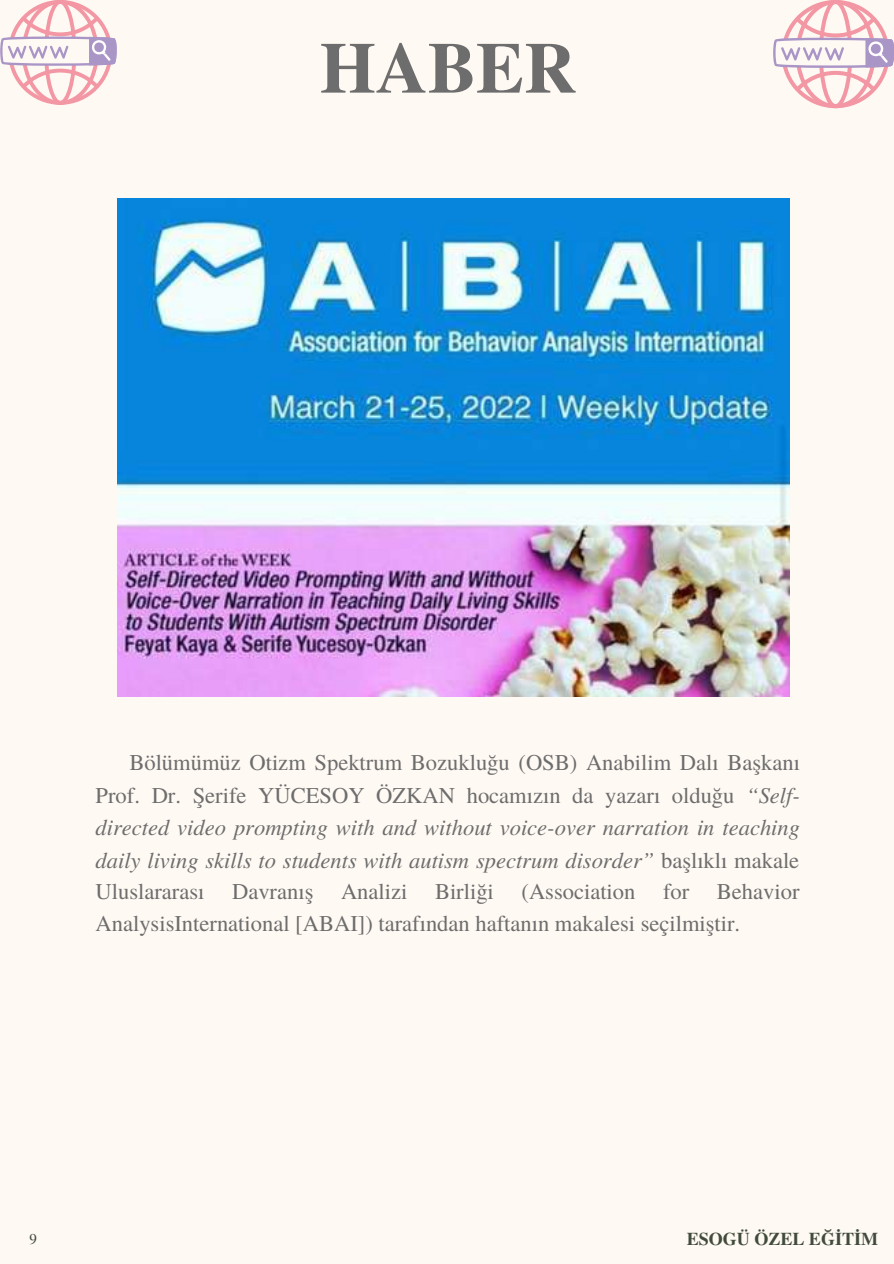
<style>
.page{position:relative;width:894px;height:1264px;background:#fff}
.page>*{position:absolute;margin:0;border:0;box-sizing:border-box;transform-origin:0 0}
.t1{font:700 72px "Te X Gyre Termes";color:#6d6d6d}
.t2{font:22.5px/32.2px "Te X Gyre Termes";color:#6d6d6d;text-align:justify}
.t3{font:700 18px "Te X Gyre Termes";color:#414b3b}
.t4{font:15px "Te X Gyre Termes";color:#414b3b}
.s1{font-style:italic}
</style>
<div class="page">
<div style="left:0;top:0;width:893px;height:1263px;background:#fff9f3"></div>
<svg style="left:0;top:0;width:117px;height:105px"></svg>
<svg style="left:773px;top:0;width:120px;height:108px"></svg>
<img style="left:117px;top:199px;width:672px;height:497px">
<h1 class="t1" style="left:319px;top:12px;width:258px">HABER</h1>
<p class="t2" style="left:95px;top:745px;width:705px;text-indent:34px">Bölümümüz Otizm Spektrum Bozukluğu (OSB) Anabilim Dalı Başkanı Prof. Dr. Şerife YÜCESOY ÖZKAN hocamızın da yazarı olduğu <span class="s1">“Self&shy;directed video prompting with and without voice-over narration in teaching daily living skills to students with autism spectrum disorder”</span> başlıklı makale Uluslararası Davranış Analizi Birliği (Association for Behavior AnalysisInternational [ABAI]) tarafından haftanın makalesi seçilmiştir.</p>
<p class="t4" style="left:30px;top:1227px;width:9px">9</p>
<p class="t3" style="left:686px;top:1225px;width:193px">ESOGÜ ÖZEL EĞİTİM</p>
</div>
